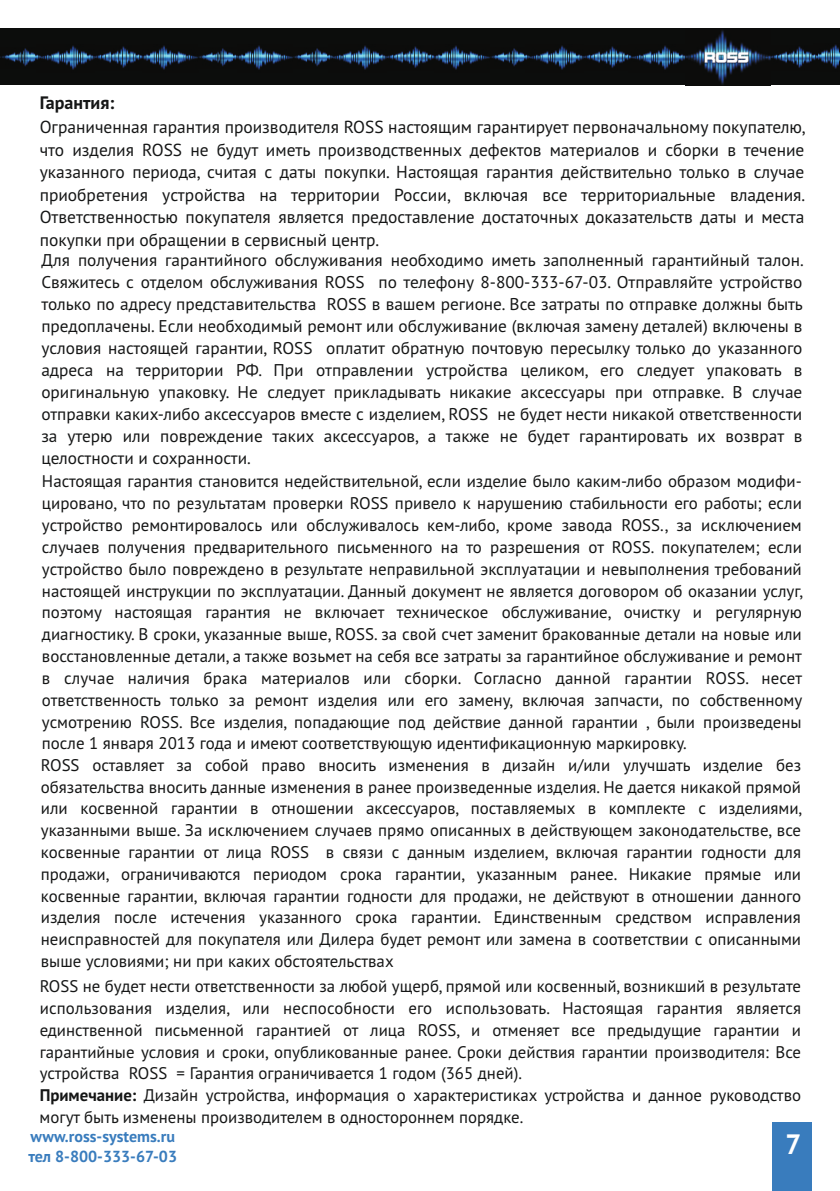
<style>
.page{position:relative;width:840px;height:1191px;background:#fff}
.page>*{position:absolute;margin:0;border:0;box-sizing:border-box;transform-origin:0 0}
.t1{font:700 28px "PT Sans";color:#fff}
.t2{font:700 18px "PT Sans";color:#151616}
.t3{font:17.4px/22.6px "PT Sans";color:#151616;text-align:justify}
.t4{font:17px/22px "PT Sans";color:#151616;text-align:justify}
.t5{font:16.8px/21.8px "PT Sans";color:#151616;text-align:justify}
.t6{font:700 16px/20.8px "PT Sans";color:#397cbd}
.s1{font-weight:700}
</style>
<div class="page">
<div style="left:771px;top:1123px;width:40px;height:68px;background:#397cbd"></div>
<div style="left:0;top:28px;width:839px;height:57px;background:#0c0d0c"></div>
<img style="left:631px;top:45px;width:54px;height:25px">
<img style="left:817px;top:44px;width:22px;height:25px">
<img style="left:770px;top:46px;width:47px;height:22px">
<img style="left:685px;top:30px;width:85px;height:55px">
<img style="left:583px;top:46px;width:48px;height:22px">
<img style="left:529px;top:45px;width:54px;height:25px">
<img style="left:489px;top:48px;width:40px;height:18px">
<img style="left:434px;top:45px;width:55px;height:25px">
<img style="left:386px;top:46px;width:48px;height:22px">
<img style="left:333px;top:45px;width:53px;height:25px">
<img style="left:293px;top:48px;width:40px;height:18px">
<img style="left:238px;top:45px;width:55px;height:25px">
<img style="left:198px;top:48px;width:40px;height:19px">
<img style="left:143px;top:45px;width:55px;height:25px">
<img style="left:94px;top:46px;width:48px;height:22px">
<img style="left:41px;top:45px;width:53px;height:25px">
<img style="left:0;top:48px;width:41px;height:19px">
<p class="t2" style="left:40px;top:95px;width:76px">Гарантия:</p>
<p class="t3" style="left:40px;top:117px;width:767px">Ограниченная гарантия производителя ROSS настоящим гарантирует первоначальному покупателю, что изделия ROSS не будут иметь производственных дефектов материалов и сборки в течение указанного периода, считая с даты покупки. Настоящая гарантия действительно только в случае приобретения устройства на территории России, включая все территориальные владения.<br>Ответственностью покупателя является предоставление достаточных доказательств даты и места покупки при обращении в сервисный центр.</p>
<p class="t4" style="left:41px;top:251px;width:763px">Для получения гарантийного обслуживания необходимо иметь заполненный гарантийный талон.<br>Свяжитесь с отделом обслуживания ROSS по телефону 8-800-333-67-03. Отправляйте устройство только по адресу представительства ROSS в вашем регионе. Все затраты по отправке должны быть предоплачены. Если необходимый ремонт или обслуживание (включая замену деталей) включены в условия настоящей гарантии, ROSS оплатит обратную почтовую пересылку только до указанного адреса на территории РФ. При отправлении устройства целиком, его следует упаковать в оригинальную упаковку. Не следует прикладывать никакие аксессуары при отправке. В случае отправки каких-либо аксессуаров вместе с изделием, ROSS не будет нести никакой ответственности за утерю или повреждение таких аксессуаров, а также не будет гарантировать их возврат в целостности и сохранности.</p>
<p class="t5" style="left:42px;top:472px;width:762px">Настоящая гарантия становится недействительной, если изделие было каким-либо образом модифи&shy;цировано, что по результатам проверки ROSS привело к нарушению стабильности его работы; если устройство ремонтировалось или обслуживалось кем-либо, кроме завода ROSS., за исключением случаев получения предварительного письменного на то разрешения от ROSS. покупателем; если устройство было повреждено в результате неправильной эксплуатации и невыполнения требований настоящей инструкции по эксплуатации. Данный документ не является договором об оказании услуг, поэтому настоящая гарантия не включает техническое обслуживание, очистку и регулярную диагностику. В сроки, указанные выше, ROSS. за свой счет заменит бракованные детали на новые или восстановленные детали, а также возьмет на себя все затраты за гарантийное обслуживание и ремонт в случае наличия брака материалов или сборки. Согласно данной гарантии ROSS. несет ответственность только за ремонт изделия или его замену, включая запчасти, по собственному усмотрению ROSS. Все изделия, попадающие под действие данной гарантии , были произведены после 1 января 2013 года и имеют соответствующую идентификационную маркировку.</p>
<p class="t5" style="left:41px;top:755px;width:762px">ROSS оставляет за собой право вносить изменения в дизайн и/или улучшать изделие без обязательства вносить данные изменения в ранее произведенные изделия. Не дается никакой прямой или косвенной гарантии в отношении аксессуаров, поставляемых в комплекте с изделиями, указанными выше. За исключением случаев прямо описанных в действующем законодательстве, все косвенные гарантии от лица ROSS в связи с данным изделием, включая гарантии годности для продажи, ограничиваются периодом срока гарантии, указанным ранее. Никакие прямые или косвенные гарантии, включая гарантии годности для продажи, не действуют в отношении данного изделия после истечения указанного срока гарантии. Единственным средством исправления неисправностей для покупателя или Дилера будет ремонт или замена в соответствии с описанными выше условиями; ни при каких обстоятельствах</p>
<p class="t5" style="left:40px;top:977px;width:762px;text-align:left">ROSS не будет нести ответственности за любой ущерб, прямой или косвенный, возникший в результате использования изделия, или неспособности его использовать. Настоящая гарантия является единственной письменной гарантией от лица ROSS, и отменяет все предыдущие гарантии и гарантийные условия и сроки, опубликованные ранее. Сроки действия гарантии производителя: Все устройства ROSS = Гарантия ограничивается 1 годом (365 дней).<br><span class="s1">Примечание:</span> Дизайн устройства, информация о характеристиках устройства и данное руководство могут быть изменены производителем в одностороннем порядке.</p>
<p class="t6" style="left:28px;top:1126px;width:150px">www.ross-systems.ru тел 8-800-333-67-03</p>
<h1 class="t1" style="left:785px;top:1132px;width:17px">7</h1>
</div>
